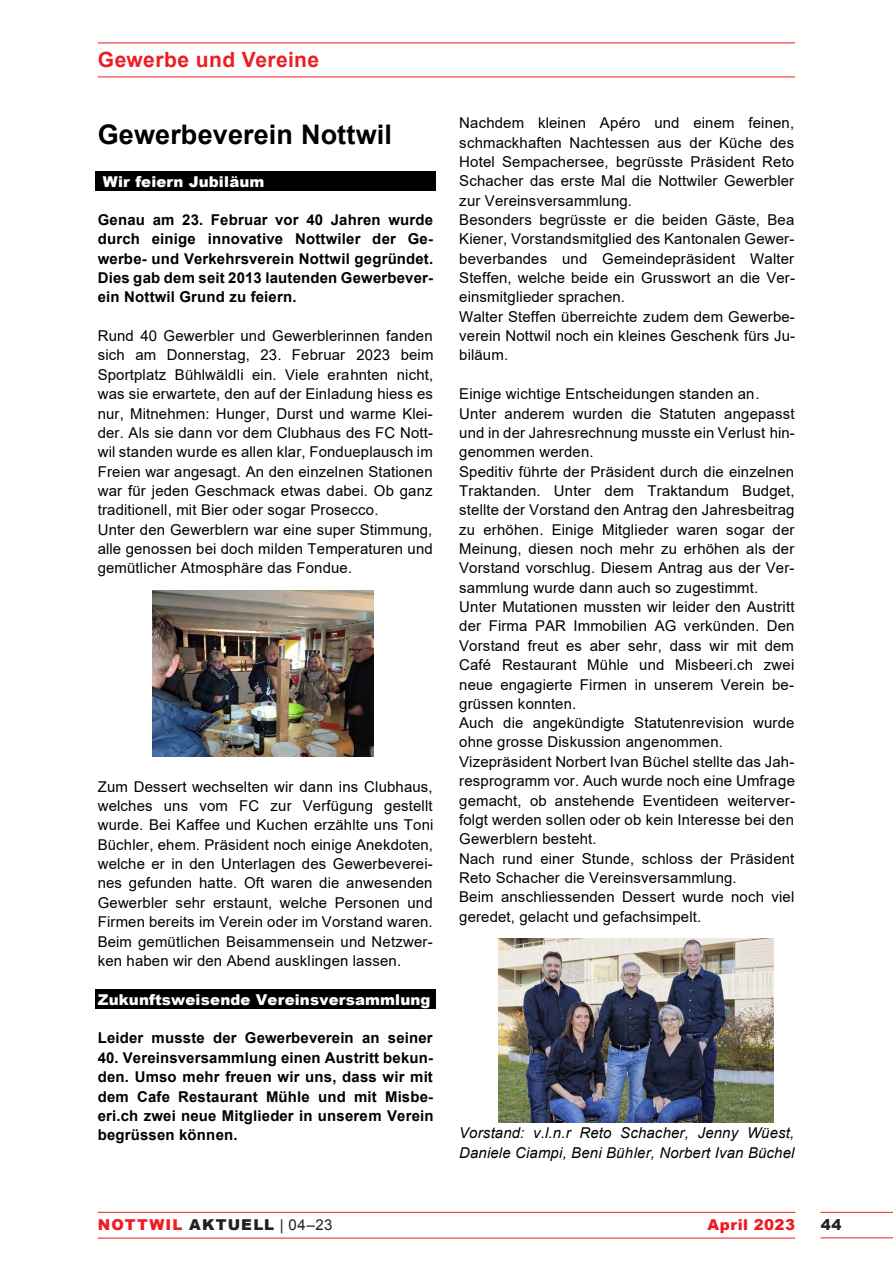
<style>
.page{position:relative;width:893px;height:1263px;background:#fff}
.page>*{position:absolute;margin:0;border:0;box-sizing:border-box;transform-origin:0 0}
.t1{font:700 27px "Arial";letter-spacing:.005em;color:#000}
.t2{font:700 21px "Arial";letter-spacing:.02em;color:#ee1d23}
.t3{font:15px/19.4px "Arial";letter-spacing:.01em;color:#000}
.t4{font:700 15px/19.4px "Arial";letter-spacing:.01em;color:#000;text-align:justify}
.t5{font:italic 15px/19.5px "Arial";letter-spacing:.01em;color:#000}
.t6{font:900 15px "Arial";letter-spacing:.01em;color:#fff}
.t7{font:900 15px "Arial";letter-spacing:.065em;color:#ee1d23}
.t8{font:900 15px "Arial";letter-spacing:.035em;color:#ee1d23}
.t9{font:900 15px "Arial";color:#231f20}
.s1{color:#231f20}
.s2{font-weight:400;color:#231f20}
</style>
<div class="page">
<hr style="left:98px;top:77px;width:697px;height:1px;background:#ee1d23">
<hr style="left:821px;top:1212px;width:72px;height:1px;background:#ee1d23">
<hr style="left:821px;top:1237px;width:72px;height:1px;background:#ee1d23">
<hr style="left:98px;top:1212px;width:697px;height:1px;background:#ee1d23">
<hr style="left:98px;top:1238px;width:697px;height:1px;background:#ee1d23">
<hr style="left:98px;top:43px;width:697px;height:1px;background:#ee1d23">
<div style="left:96px;top:171px;width:340px;height:19px;background:#000"></div>
<div style="left:96px;top:989px;width:340px;height:20px;background:#000"></div>
<img style="left:152px;top:590px;width:221px;height:166px">
<img style="left:498px;top:938px;width:276px;height:184px">
<h2 class="t2" style="left:98px;top:46px;width:223px">Gewerbe und Vereine</h2>
<h1 class="t1" style="left:98px;top:115px;width:296px">Gewerbeverein Nottwil</h1>
<p class="t6" style="left:103px;top:170px;width:163px">Wir feiern Jubiläum</p>
<p class="t4" style="left:98px;top:210px;width:337px">Genau am 23. Februar vor 40 Jahren wurde durch einige innovative Nottwiler der Ge&shy;werbe- und Verkehrsverein Nottwil gegründet.<br>Dies gab dem seit 2013 lautenden Gewerbever&shy;ein Nottwil Grund zu feiern.</p>
<p class="t3" style="left:98px;top:326px;width:337px">Rund 40 Gewerbler und Gewerblerinnen fanden sich am Donnerstag, 23. Februar 2023 beim Sportplatz Bühlwäldli ein. Viele erahnten nicht, was sie erwartete, den auf der Einladung hiess es nur, Mitnehmen: Hunger, Durst und warme Klei&shy;der. Als sie dann vor dem Clubhaus des FC Nott&shy;wil standen wurde es allen klar, Fondueplausch im Freien war angesagt. An den einzelnen Stationen war für jeden Geschmack etwas dabei. Ob ganz traditionell, mit Bier oder sogar Prosecco.<br>Unter den Gewerblern war eine super Stimmung, alle genossen bei doch milden Temperaturen und gemütlicher Atmosphäre das Fondue.</p>
<p class="t3" style="left:98px;top:777px;width:337px;text-align:justify">Zum Dessert wechselten wir dann ins Clubhaus, welches uns vom FC zur Verfügung gestellt wurde. Bei Kaffee und Kuchen erzählte uns Toni Büchler, ehem. Präsident noch einige Anekdoten, welche er in den Unterlagen des Gewerbeverei&shy;nes gefunden hatte. Oft waren die anwesenden Gewerbler sehr erstaunt, welche Personen und Firmen bereits im Verein oder im Vorstand waren.<br>Beim gemütlichen Beisammensein und Netzwer&shy;ken haben wir den Abend ausklingen lassen.</p>
<p class="t6" style="left:98px;top:988px;width:334px">Zukunftsweisende Vereinsversammlung</p>
<p class="t4" style="left:98px;top:1028px;width:336px">Leider musste der Gewerbeverein an seiner</p>
<p class="t4" style="left:98px;top:1048px;width:337px">40. Vereinsversammlung einen Austritt bekun&shy;den. Umso mehr freuen wir uns, dass wir mit dem Cafe Restaurant Mühle und mit Misbe&shy;eri.ch zwei neue Mitglieder in unserem Verein begrüssen können.</p>
<p class="t3" style="left:459px;top:113px;width:337px">Nachdem kleinen Apéro und einem feinen, schmackhaften Nachtessen aus der Küche des Hotel Sempachersee, begrüsste Präsident Reto Schacher das erste Mal die Nottwiler Gewerbler zur Vereinsversammlung.<br>Besonders begrüsste er die beiden Gäste, Bea Kiener, Vorstandsmitglied des Kantonalen Gewer&shy;beverbandes und Gemeindepräsident Walter Steffen, welche beide ein Grusswort an die Ver&shy;einsmitglieder sprachen.<br>Walter Steffen überreichte zudem dem Gewerbe&shy;verein Nottwil noch ein kleines Geschenk fürs Ju&shy;biläum.</p>
<p class="t3" style="left:459px;top:384px;width:337px">Einige wichtige Entscheidungen standen an.<br>Unter anderem wurden die Statuten angepasst und in der Jahresrechnung musste ein Verlust hin&shy;genommen werden.<br>Speditiv führte der Präsident durch die einzelnen Traktanden. Unter dem Traktandum Budget, stellte der Vorstand den Antrag den Jahresbeitrag zu erhöhen. Einige Mitglieder waren sogar der Meinung, diesen noch mehr zu erhöhen als der Vorstand vorschlug. Diesem Antrag aus der Ver&shy;sammlung wurde dann auch so zugestimmt.<br>Unter Mutationen mussten wir leider den Austritt der Firma PAR Immobilien AG verkünden. Den Vorstand freut es aber sehr, dass wir mit dem Café Restaurant Mühle und Misbeeri.ch zwei neue engagierte Firmen in unserem Verein be&shy;grüssen konnten.<br>Auch die angekündigte Statutenrevision wurde ohne grosse Diskussion angenommen.<br>Vizepräsident Norbert Ivan Büchel stellte das Jah&shy;resprogramm vor. Auch wurde noch eine Umfrage gemacht, ob anstehende Eventideen weiterver&shy;folgt werden sollen oder ob kein Interesse bei den Gewerblern besteht.<br>Nach rund einer Stunde, schloss der Präsident Reto Schacher die Vereinsversammlung.<br>Beim anschliessenden Dessert wurde noch viel geredet, gelacht und gefachsimpelt.</p>
<p class="t5" style="left:459px;top:1123px;width:337px">Vorstand: v.l.n.r Reto Schacher, Jenny Wüest,<br>Daniele Ciampi, Beni Bühler, Norbert Ivan Büchel</p>
<p class="t7" style="left:98px;top:1213px;width:236px">NOTTWIL <span class="s1">AKTUELL</span> <span class="s2">| 04–23</span></p>
<p class="t8" style="left:708px;top:1213px;width:89px">April 2023</p>
<p class="t9" style="left:821px;top:1213px;width:22px">44</p>
</div>
